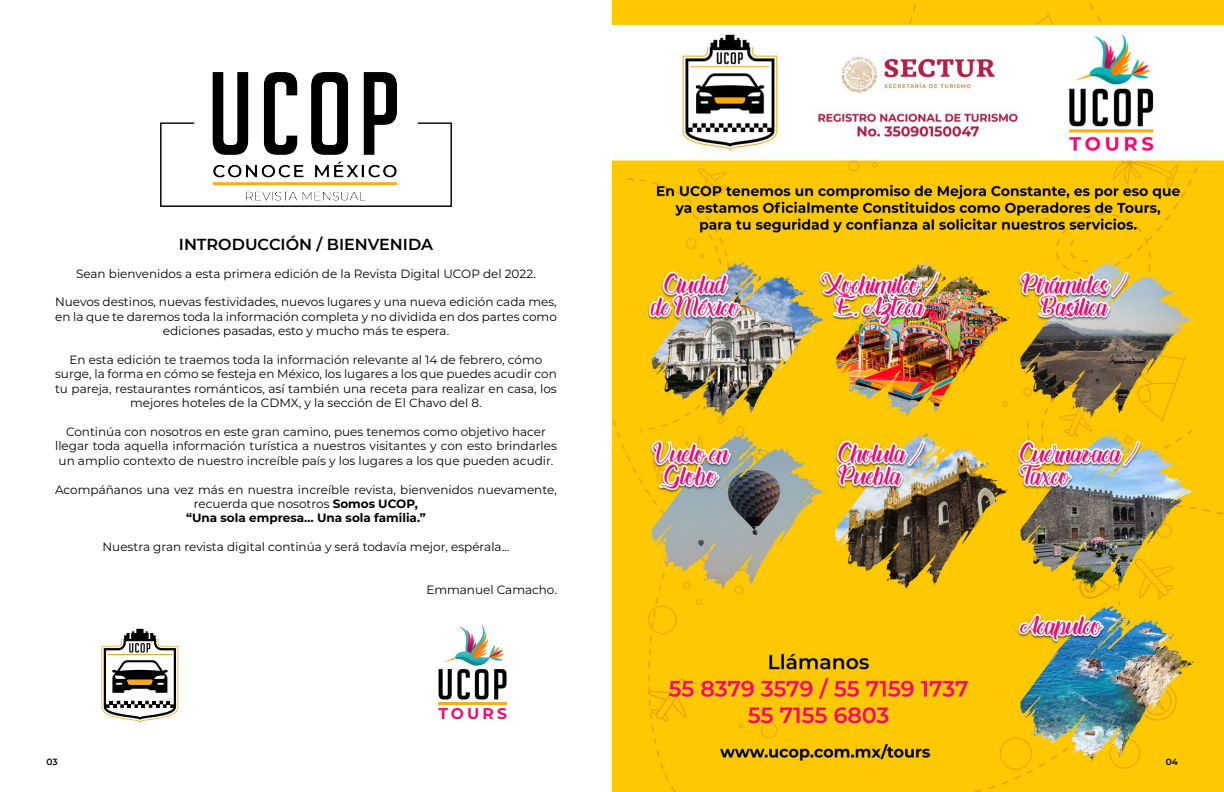
<style>
.page{position:relative;width:1224px;height:792px;background:#fff}
.page>*{position:absolute;margin:0;border:0;box-sizing:border-box;transform-origin:0 0}
.t1{font:600 16px "Montserrat";color:#000}
.t2{font:700 15.6px "Montserrat";letter-spacing:.2em;color:#e61370}
.t3{font:12px/14.4px "Montserrat";color:#000;text-align:center}
.t4{font:600 9px "Montserrat";color:#000}
.s1{font-weight:700}
</style>
<div class="page">
<img style="left:612px;top:0;width:612px;height:792px">
<hr style="left:438px;top:702px;width:69px;height:3px;background:#f9ae20">
<svg style="left:439px;top:625px;width:68px;height:74px"></svg>
<svg style="left:101px;top:629px;width:77px;height:94px"></svg>
<img style="left:160px;top:72px;width:291px;height:134px">
<h1 class="t1" style="left:179px;top:233px;width:256px">INTRODUCCIÓN / BIENVENIDA</h1>
<p class="t3" style="left:76px;top:266px;width:461px">Sean bienvenidos a esta primera edición de la Revista Digital UCOP del 2022.</p>
<p class="t3" style="left:55px;top:295px;width:503px">Nuevos destinos, nuevas festividades, nuevos lugares y una nueva edición cada mes, en la que te daremos toda la información completa y no dividida en dos partes como ediciones pasadas, esto y mucho más te espera.</p>
<p class="t3" style="left:55px;top:352px;width:503px">En esta edición te traemos toda la información relevante al 14 de febrero, cómo surge, la forma en cómo se festeja en México, los lugares a los que puedes acudir con tu pareja, restaurantes románticos, así también una receta para realizar en casa, los mejores hoteles de la CDMX, y la sección de El Chavo del 8.</p>
<p class="t3" style="left:55px;top:424px;width:503px">Continúa con nosotros en este gran camino, pues tenemos como objetivo hacer llegar toda aquella información turística a nuestros visitantes y con esto brindarles un amplio contexto de nuestro increíble país y los lugares a los que pueden acudir.</p>
<p class="t3" style="left:55px;top:482px;width:503px">Acompáñanos una vez más en nuestra increíble revista, bienvenidos nuevamente, recuerda que nosotros <span class="s1">Somos UCOP,<br>“Una sola empresa… Una sola familia.”</span></p>
<p class="t3" style="left:103px;top:539px;width:408px">Nuestra gran revista digital continúa y será todavía mejor, espérala…</p>
<p class="t3" style="left:426px;top:583px;width:132px">Emmanuel Camacho.</p>
<p class="t2" style="left:438px;top:703px;width:70px">TOURS</p>
<p class="t4" style="left:47px;top:756px;width:13px">03</p>
<p class="t4" style="left:1166px;top:756px;width:14px">04</p>
</div>
